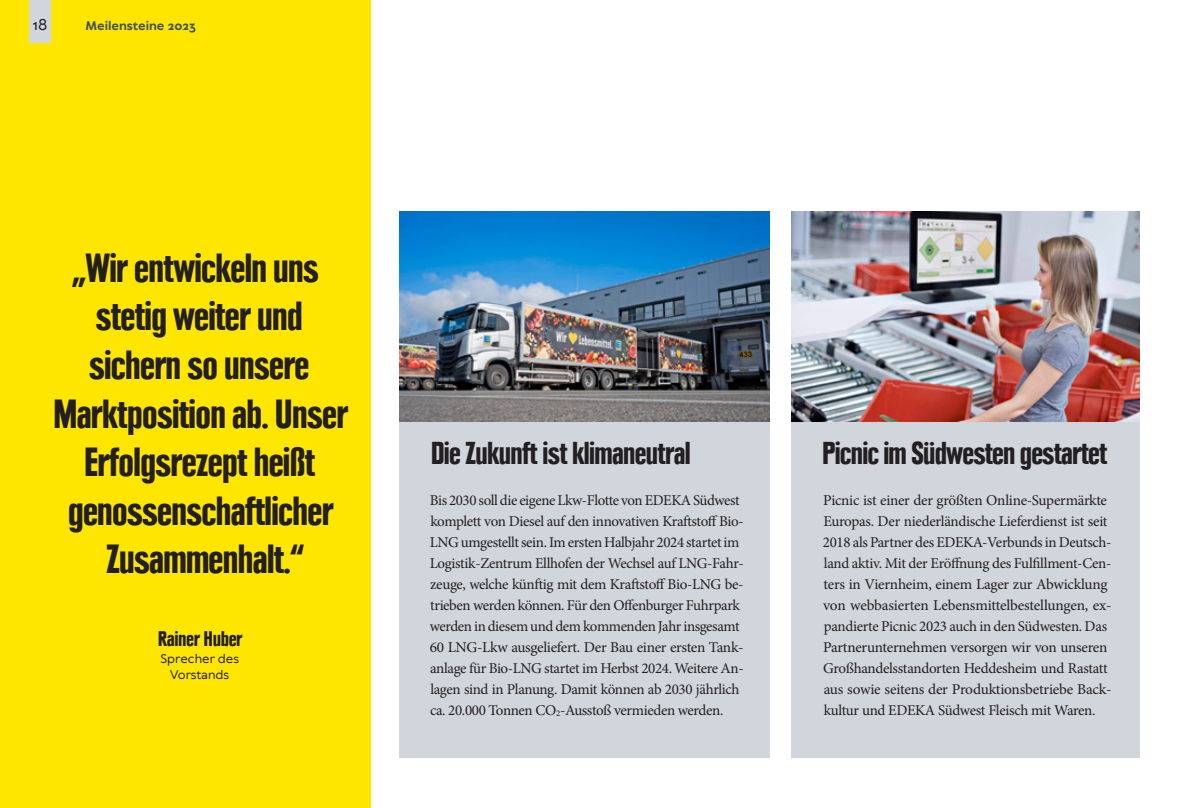
<style>
.page{position:relative;width:1191px;height:808px;background:#fff}
.page>*{position:absolute;margin:0;border:0;box-sizing:border-box;transform-origin:0 0}
.t1{font:900 condensed 40.5px/48.6px "Plak Com";color:#231f20;text-align:center}
.t2{font:900 condensed 31.5px "Plak Com";letter-spacing:-.005em;color:#231f20}
.t3{font:900 condensed 21px "Plak Com";letter-spacing:.01em;color:#231f20}
.t4{font:15px/21px "Minion Pro";letter-spacing:-.025em;color:#231f20}
.t5{font:500 15px "TT Wellingtons";color:#231f20}
.t6{font:500 12px/16.5px "TT Wellingtons";color:#231f20;text-align:center}
.t7{font:700 12px "TT Wellingtons";color:#425159}
</style>
<div class="page">
<div style="left:0;top:0;width:370px;height:808px;background:#ffe601"></div>
<div style="left:400px;top:253px;width:370px;height:504px;background:#d0d6db"></div>
<div style="left:791px;top:253px;width:349px;height:504px;background:#d0d6db"></div>
<img style="left:400px;top:211px;width:370px;height:210px">
<img style="left:791px;top:211px;width:349px;height:210px">
<div style="left:30px;top:0;width:21px;height:43px;background:#d0d6db"></div>
<p class="t5" style="left:33px;top:15px;width:16px">18</p>
<p class="t7" style="left:86px;top:18px;width:112px">Meilensteine 2023</p>
<h1 class="t1" style="left:54px;top:244px;width:296px">„Wir entwickeln uns stetig weiter und sichern so unsere<br>Marktposition ab. Unser<br>Erfolgsrezept heißt genossenschaftlicher<br>Zusammenhalt.“</h1>
<h3 class="t3" style="left:158px;top:626px;width:86px">Rainer Huber</h3>
<p class="t6" style="left:160px;top:650px;width:80px">Sprecher des<br>Vorstands</p>
<h2 class="t2" style="left:431px;top:435px;width:261px">Die Zukunft ist klimaneutral</h2>
<p class="t4" style="left:430px;top:490px;width:315px">Bis 2030 soll die eigene Lkw-Flotte von EDEKA Südwest komplett von Diesel auf den innovativen Kraftstoff Bio-LNG umgestellt sein. Im ersten Halbjahr 2024 startet im Logistik-Zentrum Ellhofen der Wechsel auf LNG-Fahr&shy;zeuge, welche künftig mit dem Kraftstoff Bio-LNG be&shy;trieben werden können. Für den Offenburger Fuhrpark werden in diesem und dem kommenden Jahr insgesamt 60 LNG-Lkw ausgeliefert. Der Bau einer ersten Tank&shy;anlage für Bio-LNG startet im Herbst 2024. Weitere An&shy;lagen sind in Planung. Damit können ab 2030 jährlich ca. 20.000 Tonnen CO<sub>2</sub>-Ausstoß vermieden werden.</p>
<h2 class="t2" style="left:822px;top:435px;width:286px">Picnic im Südwesten gestartet</h2>
<p class="t4" style="left:823px;top:490px;width:290px">Picnic ist einer der größten Online-Supermärkte Europas. Der niederländische Lieferdienst ist seit 2018 als Partner des EDEKA-Verbunds in Deutsch&shy;land aktiv. Mit der Eröffnung des Fulfillment-Cen&shy;ters in Viernheim, einem Lager zur Abwicklung von webbasierten Lebensmittelbestellungen, ex&shy;pandierte Picnic 2023 auch in den Südwesten. Das Partnerunternehmen versorgen wir von unseren Großhandelsstandorten Heddesheim und Rastatt aus sowie seitens der Produktionsbetriebe Back&shy;kultur und EDEKA Südwest Fleisch mit Waren.</p>
</div>
